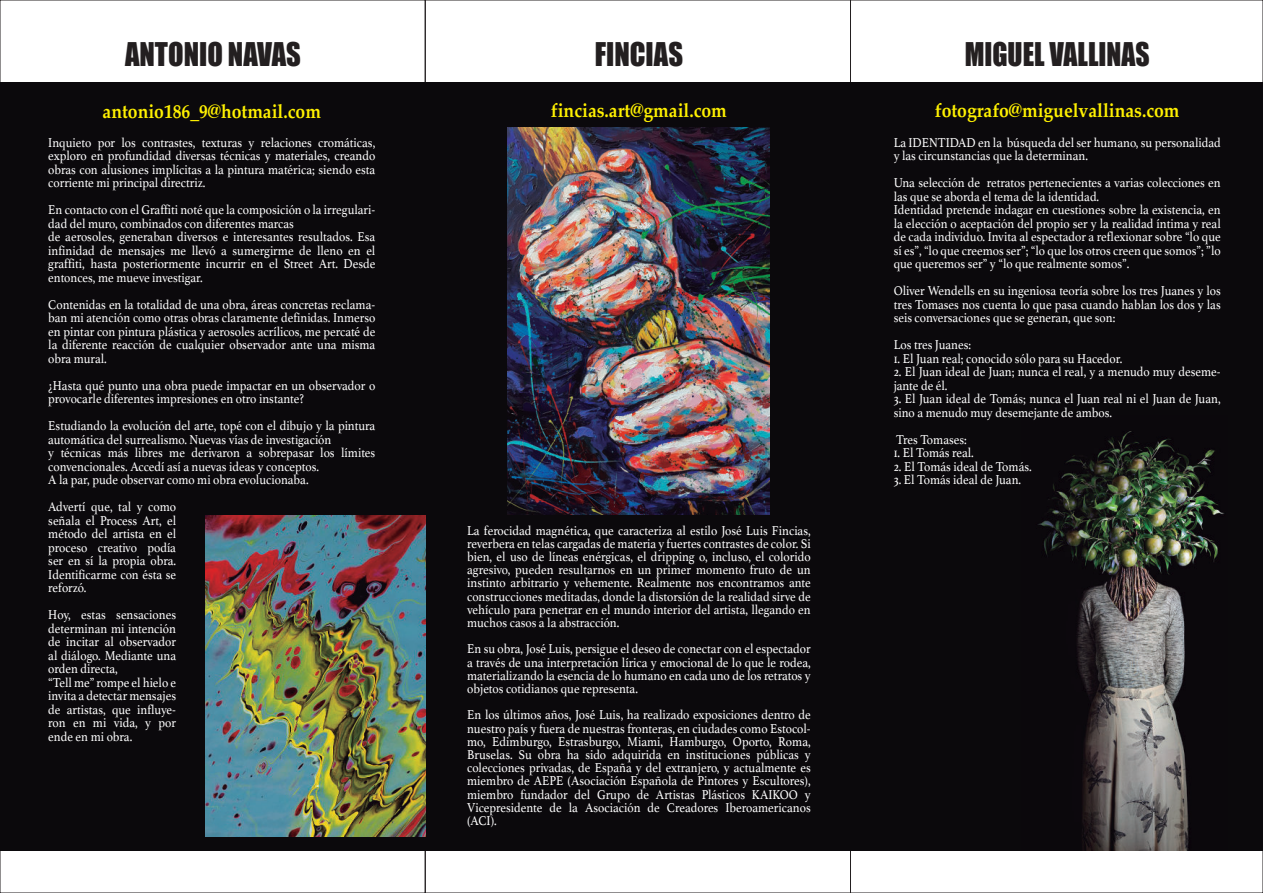
<style>
.page{position:relative;width:1263px;height:893px;background:#fff}
.page>*{position:absolute;margin:0;border:0;box-sizing:border-box;transform-origin:0 0}
.t1{font:30px "Impact";color:#231f20;scale:.95 1}
.t2{font:30px "Impact";color:#231f20;scale:.92 1}
.t3{font:700 19.5px "Palatino";color:#fff101;scale:.9 1}
.t4{font:13.5px/13.5px "Athelas";color:#fff;scale:.9 1}
</style>
<div class="page">
<div style="left:0;top:83px;width:1263px;height:768px;background:#0b090c"></div>
<img style="left:205px;top:515px;width:221px;height:322px">
<img style="left:508px;top:127px;width:262px;height:388px">
<img style="left:1038px;top:431px;width:186px;height:419px">
<h1 class="t1" style="left:125px;top:38px;width:187px">ANTONIO NAVAS</h1>
<h2 class="t3" style="left:103px;top:104px;width:244px">antonio186_9@hotmail.com</h2>
<p class="t4" style="left:48px;top:136px;width:365px;text-align:justify">Inquieto por los contrastes, texturas y relaciones cromáticas, exploro en profundidad diversas técnicas y materiales, creando obras con alusiones implícitas a la pintura matérica; siendo esta corriente mi principal directriz.</p>
<p class="t4" style="left:48px;top:204px;width:365px">En contacto con el Graffiti noté que la composición o la irregulari&shy;dad del muro, combinados con diferentes marcas<br>de aerosoles, generaban diversos e interesantes resultados. Esa infinidad de mensajes me llevó a sumergirme de lleno en el graffiti, hasta posteriormente incurrir en el Street Art. Desde entonces, me mueve investigar.</p>
<p class="t4" style="left:48px;top:298px;width:365px;text-align:justify">Contenidas en la totalidad de una obra, áreas concretas reclama&shy;ban mi atención como otras obras claramente definidas. Inmerso en pintar con pintura plástica y aerosoles acrílicos, me percaté de la diferente reacción de cualquier observador ante una misma obra mural.</p>
<p class="t4" style="left:48px;top:379px;width:365px">¿Hasta qué punto una obra puede impactar en un observador o provocarle diferentes impresiones en otro instante?</p>
<p class="t4" style="left:48px;top:420px;width:365px">Estudiando la evolución del arte, topé con el dibujo y la pintura automática del surrealismo. Nuevas vías de investigación<br>y técnicas más libres me derivaron a sobrepasar los límites convencionales. Accedí así a nuevas ideas y conceptos.<br>A la par, pude observar como mi obra evolucionaba.</p>
<p class="t4" style="left:48px;top:501px;width:143px;text-align:justify">Advertí que, tal y como señala el Process Art, el método del artista en el proceso creativo podía ser en sí la propia obra.<br>Identificarme con ésta se reforzó.</p>
<p class="t4" style="left:48px;top:609px;width:143px">Hoy, estas sensaciones determinan mi intención de incitar al observador al diálogo. Mediante una orden directa,<br>“Tell me” rompe el hielo e invita a detectar mensajes de artistas, que influye&shy;ron en mi vida, y por ende en mi obra.</p>
<h1 class="t1" style="left:595px;top:38px;width:94px">FINCIAS</h1>
<h2 class="t3" style="left:551px;top:103px;width:197px">fincias.art@gmail.com</h2>
<p class="t4" style="left:467px;top:525px;width:383px;text-align:justify">La ferocidad magnética, que caracteriza al estilo José Luis Fincias, reverbera en telas cargadas de materia y fuertes contrastes de color. Si bien, el uso de líneas enérgicas, el dripping o, incluso, el colorido agresivo, pueden resultarnos en un primer momento fruto de un instinto arbitrario y vehemente. Realmente nos encontramos ante construcciones meditadas, donde la distorsión de la realidad sirve de vehículo para penetrar en el mundo interior del artista, llegando en muchos casos a la abstracción.</p>
<p class="t4" style="left:467px;top:643px;width:383px;text-align:justify">En su obra, José Luis, persigue el deseo de conectar con el espectador a través de una interpretación lírica y emocional de lo que le rodea, materializando la esencia de lo humano en cada uno de los retratos y objetos cotidianos que representa.</p>
<p class="t4" style="left:467px;top:709px;width:383px;text-align:justify">En los últimos años, José Luis, ha realizado exposiciones dentro de nuestro país y fuera de nuestras fronteras, en ciudades como Estocol&shy;mo, Edimburgo, Estrasburgo, Miami, Hamburgo, Oporto, Roma, Bruselas. Su obra ha sido adquirida en instituciones públicas y colecciones privadas, de España y del extranjero, y actualmente es miembro de AEPE (Asociación Española de Pintores y Escultores), miembro fundador del Grupo de Artistas Plásticos KAIKOO y Vicepresidente de la Asociación de Creadores Iberoamericanos (ACI).</p>
<h1 class="t2" style="left:965px;top:38px;width:202px">MIGUEL VALLINAS</h1>
<h2 class="t3" style="left:935px;top:103px;width:273px">fotografo@miguelvallinas.com</h2>
<p class="t4" style="left:894px;top:136px;width:365px">La IDENTIDAD en la búsqueda del ser humano, su personalidad y las circunstancias que la determinan.</p>
<p class="t4" style="left:894px;top:177px;width:365px">Una selección de retratos pertenecientes a varias colecciones en las que se aborda el tema de la identidad.<br>Identidad pretende indagar en cuestiones sobre la existencia, en la elección o aceptación del propio ser y la realidad íntima y real de cada individuo. Invita al espectador a reflexionar sobre “lo que sí es”, “lo que creemos ser”; “lo que los otros creen que somos”; ”lo que queremos ser” y “lo que realmente somos”.</p>
<p class="t4" style="left:894px;top:285px;width:365px;text-align:justify">Oliver Wendells en su ingeniosa teoría sobre los tres Juanes y los tres Tomases nos cuenta lo que pasa cuando hablan los dos y las seis conversaciones que se generan, que son:</p>
<p class="t4" style="left:894px;top:339px;width:88px">Los tres Juanes:</p>
<p class="t4" style="left:894px;top:352px;width:256px">1. El Juan real; conocido sólo para su Hacedor.</p>
<p class="t4" style="left:894px;top:366px;width:365px">2. El Juan ideal de Juan; nunca el real, y a menudo muy deseme&shy;jante de él.</p>
<p class="t4" style="left:894px;top:393px;width:365px">3. El Juan ideal de Tomás; nunca el Juan real ni el Juan de Juan, sino a menudo muy desemejante de ambos.</p>
<p class="t4" style="left:896px;top:433px;width:80px">Tres Tomases:</p>
<p class="t4" style="left:894px;top:447px;width:91px">1. El Tomás real.</p>
<p class="t4" style="left:894px;top:460px;width:155px">2. El Tomás ideal de Tomás.</p>
<p class="t4" style="left:894px;top:474px;width:143px">3. El Tomás ideal de Juan.</p>
</div>
